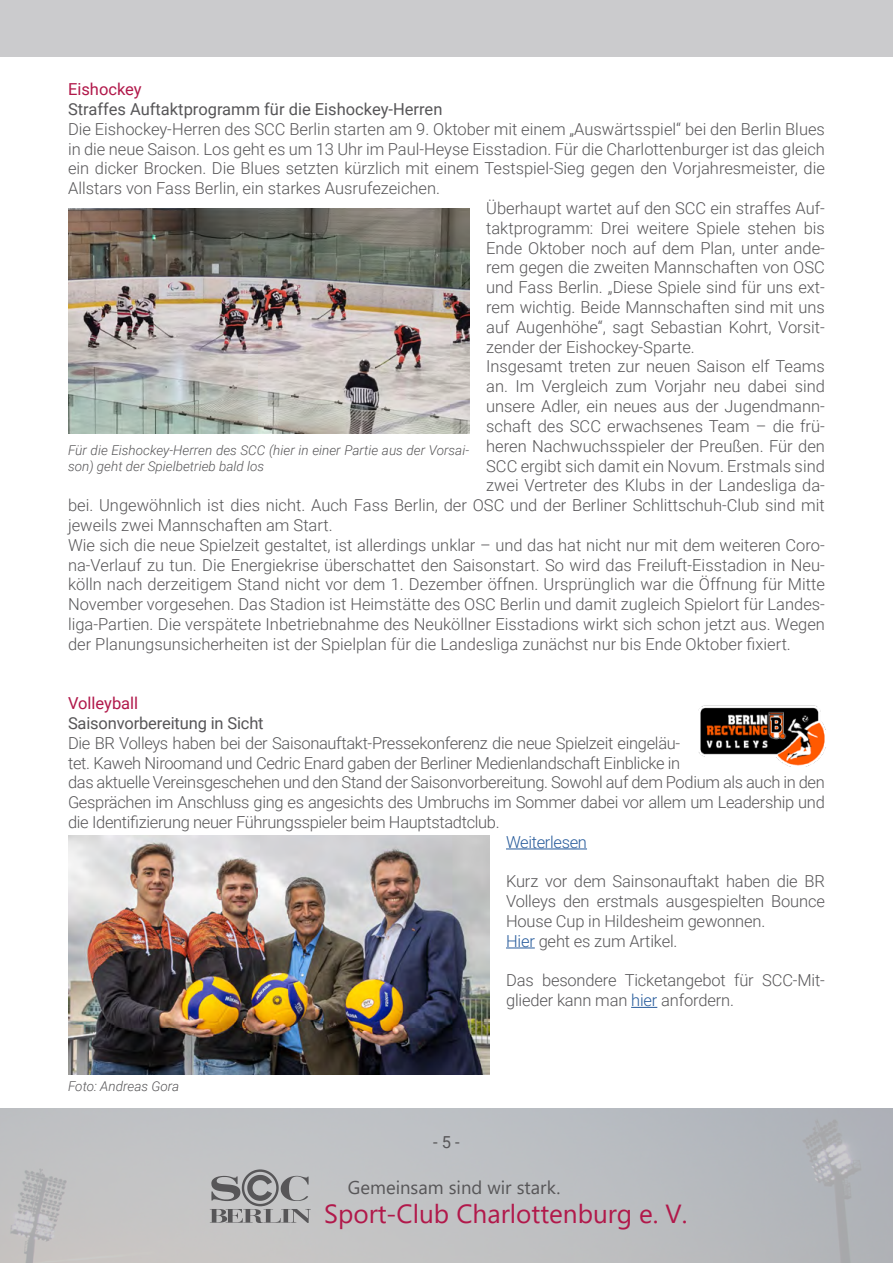
<style>
.page{position:relative;width:893px;height:1263px;background:#fff}
.page>*{position:absolute;margin:0;border:0;box-sizing:border-box;transform-origin:0 0}
.t1{font:26.1px "Segoe UI";color:#b1184a}
.t2{font:18.45px "Segoe UI";color:#575658}
.t3{font:300 16.5px/19.8px "Roboto";color:#575658}
.t4{font:300 16.5px/19.8px "Roboto";letter-spacing:-.02em;color:#575658}
.t5{font:16.5px "Roboto";letter-spacing:-.005em;color:#575658}
.t6{font:16.5px "Roboto";color:#b1184a}
.t7{font:300 16.5px "Roboto";letter-spacing:-.02em;color:#275b9b}
.t8{font:italic 300 13.5px/16.2px "Roboto";color:#575658}
.s1{color:#275b9b}
</style>
<div class="page">
<div style="left:0;top:1108px;width:893px;height:155px;background:linear-gradient(to right,#c7c7c7,#b3b6bb)"></div>
<svg style="left:210px;top:1169px;width:101px;height:54px"></svg>
<div style="left:0;top:0;width:893px;height:57px;background:#cbcbcd"></div>
<hr style="left:506px;top:848px;width:81px;height:1px;background:#275b9b">
<svg style="left:506px;top:947px;width:29px;height:1px"></svg>
<svg style="left:631px;top:1007px;width:26px;height:1px"></svg>
<img style="left:68px;top:208px;width:401px;height:226px">
<img style="left:699px;top:705px;width:127px;height:61px">
<img style="left:68px;top:836px;width:421px;height:238px">
<p class="t6" style="left:68px;top:78px;width:75px">Eishockey</p>
<p class="t5" style="left:68px;top:98px;width:376px">Straffes Auftaktprogramm für die Eishockey-Herren</p>
<p class="t3" style="left:68px;top:118px;width:758px">Die Eishockey-Herren des SCC Berlin starten am 9. Oktober mit einem „Auswärtsspiel“ bei den Berlin Blues</p>
<p class="t3" style="left:68px;top:138px;width:758px">in die neue Saison. Los geht es um 13 Uhr im Paul-Heyse Eisstadion. Für die Charlottenburger ist das gleich</p>
<p class="t3" style="left:68px;top:158px;width:758px">ein dicker Brocken. Die Blues setzten kürzlich mit einem Testspiel-Sieg gegen den Vorjahresmeister, die</p>
<p class="t3" style="left:68px;top:178px;width:374px">Allstars von Fass Berlin, ein starkes Ausrufezeichen.</p>
<p class="t3" style="left:486px;top:198px;width:340px">Überhaupt wartet auf den SCC ein straffes Auf-</p>
<p class="t3" style="left:486px;top:217px;width:340px">taktprogramm: Drei weitere Spiele stehen bis</p>
<p class="t3" style="left:486px;top:237px;width:340px">Ende Oktober noch auf dem Plan, unter ande-</p>
<p class="t3" style="left:486px;top:257px;width:340px">rem gegen die zweiten Mannschaften von OSC</p>
<p class="t3" style="left:486px;top:277px;width:340px">und Fass Berlin. „Diese Spiele sind für uns ext-</p>
<p class="t3" style="left:486px;top:297px;width:340px">rem wichtig. Beide Mannschaften sind mit uns</p>
<p class="t3" style="left:486px;top:316px;width:340px">auf Augenhöhe“, sagt Sebastian Kohrt, Vorsit-</p>
<p class="t3" style="left:486px;top:336px;width:210px">zender der Eishockey-Sparte.</p>
<p class="t3" style="left:486px;top:356px;width:340px">Insgesamt treten zur neuen Saison elf Teams</p>
<p class="t3" style="left:486px;top:376px;width:340px">an. Im Vergleich zum Vorjahr neu dabei sind</p>
<p class="t3" style="left:486px;top:396px;width:340px">unsere Adler, ein neues aus der Jugendmann-</p>
<p class="t3" style="left:486px;top:415px;width:340px">schaft des SCC erwachsenes Team – die frü-</p>
<p class="t3" style="left:486px;top:435px;width:340px">heren Nachwuchsspieler der Preußen. Für den</p>
<p class="t3" style="left:486px;top:455px;width:340px">SCC ergibt sich damit ein Novum. Erstmals sind</p>
<p class="t3" style="left:486px;top:475px;width:340px">zwei Vertreter des Klubs in der Landesliga da-</p>
<p class="t3" style="left:68px;top:495px;width:758px">bei. Ungewöhnlich ist dies nicht. Auch Fass Berlin, der OSC und der Berliner Schlittschuh-Club sind mit</p>
<p class="t3" style="left:68px;top:514px;width:266px">jeweils zwei Mannschaften am Start.</p>
<p class="t3" style="left:68px;top:534px;width:758px">Wie sich die neue Spielzeit gestaltet, ist allerdings unklar – und das hat nicht nur mit dem weiteren Coro-</p>
<p class="t3" style="left:68px;top:554px;width:758px">na-Verlauf zu tun. Die Energiekrise überschattet den Saisonstart. So wird das Freiluft-Eisstadion in Neu-</p>
<p class="t3" style="left:68px;top:574px;width:758px">kölln nach derzeitigem Stand nicht vor dem 1. Dezember öffnen. Ursprünglich war die Öffnung für Mitte</p>
<p class="t3" style="left:68px;top:594px;width:758px">November vorgesehen. Das Stadion ist Heimstätte des OSC Berlin und damit zugleich Spielort für Landes-</p>
<p class="t3" style="left:68px;top:613px;width:758px">liga-Partien. Die verspätete Inbetriebnahme des Neuköllner Eisstadions wirkt sich schon jetzt aus. Wegen</p>
<p class="t3" style="left:68px;top:633px;width:724px">der Planungsunsicherheiten ist der Spielplan für die Landesliga zunächst nur bis Ende Oktober fixiert.</p>
<p class="t8" style="left:68px;top:441px;width:403px">Für die Eishockey-Herren des SCC (hier in einer Partie aus der Vorsai&shy;son) geht der Spielbetrieb bald los</p>
<p class="t6" style="left:68px;top:692px;width:72px">Volleyball</p>
<p class="t5" style="left:68px;top:711px;width:197px">Saisonvorbereitung in Sicht</p>
<p class="t4" style="left:68px;top:732px;width:758px">Die BR Volleys haben bei der Saisonauftakt-Pressekonferenz die neue Spielzeit eingeläu-<br>tet. Kaweh Niroomand und Cedric Enard gaben der Berliner Medienlandschaft Einblicke in<br>das aktuelle Vereinsgeschehen und den Stand der Saisonvorbereitung. Sowohl auf dem Podium als auch in den Gesprächen im Anschluss ging es angesichts des Umbruchs im Sommer dabei vor allem um Leadership und die Identifizierung neuer Führungsspieler beim Hauptstadtclub.</p>
<p class="t7" style="left:506px;top:830px;width:83px">Weiterlesen</p>
<p class="t3" style="left:506px;top:871px;width:320px">Kurz vor dem Sainsonauftakt haben die BR Volleys den erstmals ausgespielten Bounce House Cup in Hildesheim gewonnen.<br><span class="s1">Hier</span> geht es zum Artikel.</p>
<p class="t3" style="left:506px;top:970px;width:320px">Das besondere Ticketangebot für SCC-Mit&shy;glieder kann man <span class="s1">hier</span> anfordern.</p>
<p class="t8" style="left:68px;top:1077px;width:113px">Foto: Andreas Gora</p>
<p class="t5" style="left:433px;top:1130px;width:28px">- 5 -</p>
<p class="t2" style="left:348px;top:1170px;width:214px">Gemeinsam sind wir stark.</p>
<h1 class="t1" style="left:324px;top:1189px;width:365px">Sport-Club Charlottenburg e. V.</h1>
</div>
